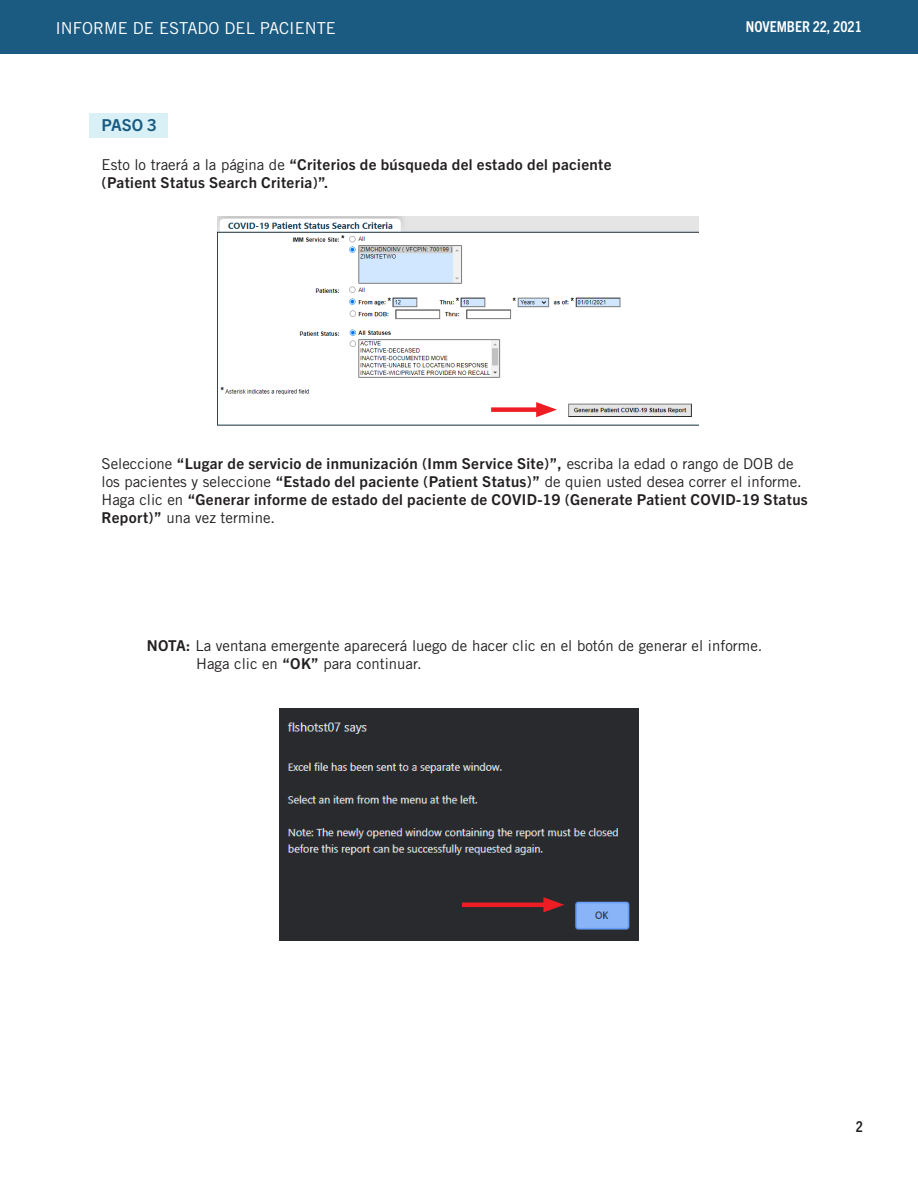
<style>
.page{position:relative;width:918px;height:1188px;background:#fff}
.page>*{position:absolute;margin:0;border:0;box-sizing:border-box;transform-origin:0 0}
.t1{font:16.5px "Trade Gothic";color:#fff}
.t2{font:700 16.5px "Trade Gothic Next LT Pro";color:#1b5b81}
.t3{font:700 15px/18px "Trade Gothic Next LT Pro";letter-spacing:.025em;color:#231f20}
.t4{font:15px/18px "Trade Gothic";color:#231f20}
.t5{font:700 condensed 15px "Trade Gothic Next LT Pro";color:#fff}
.t6{font:700 condensed 15px "Trade Gothic Next LT Pro";color:#231f20}
.s1{font-family:"Trade Gothic";font-weight:400}
.s2{font-family:"Trade Gothic Next LT Pro";font-weight:700}
</style>
<div class="page">
<div style="left:0;top:0;width:918px;height:54px;background:#1b5b81"></div>
<img style="left:280px;top:708px;width:358px;height:233px">
<hr style="left:462px;top:903px;width:90px;height:4px;background:#ee1d23">
<svg style="left:543px;top:897px;width:21px;height:15px"></svg>
<div style="left:89px;top:114px;width:78px;height:24px;background:#d9f0f7"></div>
<img style="left:217px;top:217px;width:481px;height:209px">
<div style="left:491px;top:407px;width:53px;height:5px;background:#ee1d23"></div>
<svg style="left:536px;top:402px;width:21px;height:15px"></svg>
<p class="t1" style="left:56px;top:18px;width:282px">INFORME DE ESTADO DEL PACIENTE</p>
<p class="t5" style="left:746px;top:16px;width:117px">NOVEMBER 22, 2021</p>
<h2 class="t2" style="left:102px;top:114px;width:56px">PASO 3</h2>
<p class="t3" style="left:102px;top:155px;width:511px"><span class="s1">Esto lo traerá a la página de</span> “Criterios de búsqueda del estado del paciente (Patient Status Search Criteria)”.</p>
<p class="t3" style="left:102px;top:453px;width:708px"><span class="s1">Seleccione</span> “Lugar de servicio de inmunización (Imm Service Site)”, <span class="s1">escriba la edad o rango de DOB de los pacientes y seleccione</span> “Estado del paciente (Patient Status)” <span class="s1">de quien usted desea correr el informe.<br>Haga clic en</span> “Generar informe de estado del paciente de COVID-19 (Generate Patient COVID-19 Status Report)” <span class="s1">una vez termine.</span></p>
<p class="t4" style="left:196px;top:636px;width:568px;text-indent:-50px"><span class="s2">NOTA:</span> La ventana emergente aparecerá luego de hacer clic en el botón de generar el informe.<br>Haga clic en <span class="s2">“OK”</span> para continuar.</p>
<p class="t6" style="left:856px;top:1116px;width:9px">2</p>
</div>
